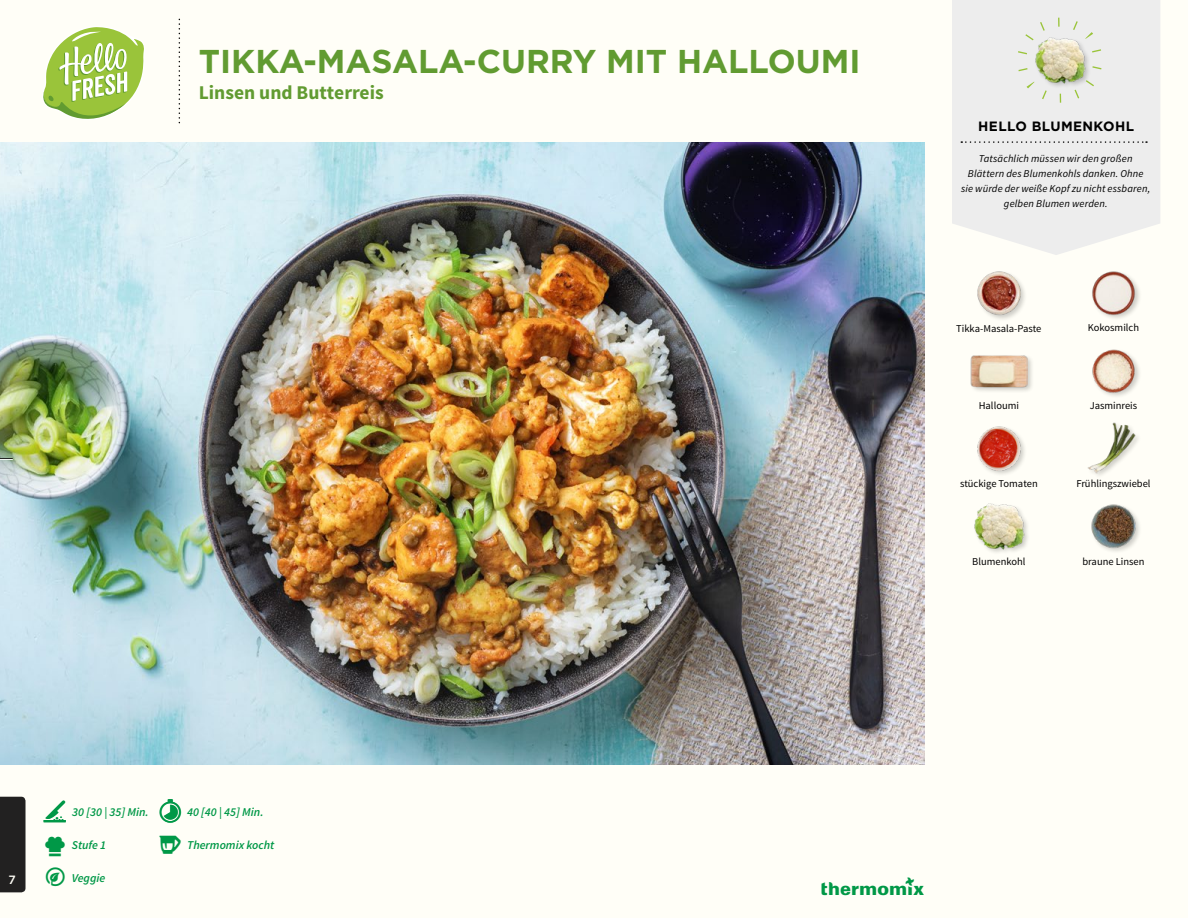
<style>
.page{position:relative;width:1188px;height:918px;background:#fffef7}
.page>*{position:absolute;margin:0;border:0;box-sizing:border-box;transform-origin:0 0}
.t1{font:700 33px "Gotham";color:#619b31}
.t2{font:700 19.5px "Source Sans Pro";color:#619b31}
.t3{font:700 13.5px "Gotham";letter-spacing:.03em;color:#000}
.t4{font:italic 600 12px "Source Sans Pro";color:#009847}
.t5{font:500 12px "Gotham";color:#fffef7}
.t6{font:italic 10.5px/14.7px "Source Sans Pro";letter-spacing:.01em;color:#000;text-align:center}
.t7{font:10.5px "Source Sans Pro";color:#000}
</style>
<div class="page">
<svg style="left:43px;top:27px;width:101px;height:92px"></svg>
<div style="left:0;top:797px;width:26px;height:95px;background:#222121"></div>
<img style="left:974px;top:503px;width:54px;height:50px">
<img style="left:1091px;top:504px;width:49px;height:48px">
<img style="left:1088px;top:422px;width:50px;height:54px">
<img style="left:977px;top:426px;width:48px;height:48px">
<div style="left:970px;top:354px;width:64px;height:40px;background:#000;opacity:.2"></div>
<img style="left:970px;top:354px;width:57px;height:40px">
<img style="left:1092px;top:349px;width:47px;height:47px">
<img style="left:1092px;top:271px;width:48px;height:48px">
<img style="left:977px;top:271px;width:48px;height:48px">
<svg style="left:952px;top:0;width:208px;height:255px;background:#eeeeed"></svg>
<svg style="left:961px;top:141px;width:186px;height:2px"></svg>
<div style="left:1034px;top:36px;width:57px;height:54px;background:#ebebeb"></div>
<img style="left:1031px;top:31px;width:57px;height:58px">
<div style="left:1017px;top:18px;width:85px;height:85px;border:9px dashed #9ac43a;border-radius:50%"></div>
<img style="left:0;top:142px;width:925px;height:623px">
<svg style="left:0;top:458px;width:13px;height:2px"></svg>
<h1 class="t1" style="left:199px;top:39px;width:663px">TIKKA-MASALA-CURRY MIT HALLOUMI</h1>
<h2 class="t2" style="left:199px;top:80px;width:186px">Linsen und Butterreis</h2>
<p class="t4" style="left:72px;top:805px;width:78px">30 [30 | 35] Min.</p>
<p class="t4" style="left:187px;top:805px;width:78px">40 [40 | 45] Min.</p>
<p class="t4" style="left:72px;top:838px;width:36px">Stufe 1</p>
<p class="t4" style="left:187px;top:838px;width:89px">Thermomix kocht</p>
<p class="t5" style="left:9px;top:872px;width:6px">1</p>
<p class="t4" style="left:44px;top:870px;width:63px">❖ Veggie</p>
<p class="t5" style="left:9px;top:872px;width:9px">7</p>
<p class="t3" style="left:978px;top:117px;width:157px">HELLO BLUMENKOHL</p>
<p class="t6" style="left:961px;top:152px;width:190px">Tatsächlich müssen wir den großen Blättern des Blumenkohls danken. Ohne sie würde der weiße Kopf zu nicht essbaren, gelben Blumen werden.</p>
<p class="t7" style="left:956px;top:322px;width:87px">Tikka-Masala-Paste</p>
<p class="t7" style="left:1088px;top:321px;width:53px">Kokosmilch</p>
<p class="t7" style="left:979px;top:399px;width:42px">Halloumi</p>
<p class="t7" style="left:1090px;top:399px;width:49px">Jasminreis</p>
<p class="t7" style="left:960px;top:477px;width:79px">stückige Tomaten</p>
<p class="t7" style="left:1076px;top:477px;width:76px">Frühlingszwiebel</p>
<p class="t7" style="left:972px;top:555px;width:55px">Blumenkohl</p>
<p class="t7" style="left:1082px;top:555px;width:64px">braune Linsen</p>
</div>
